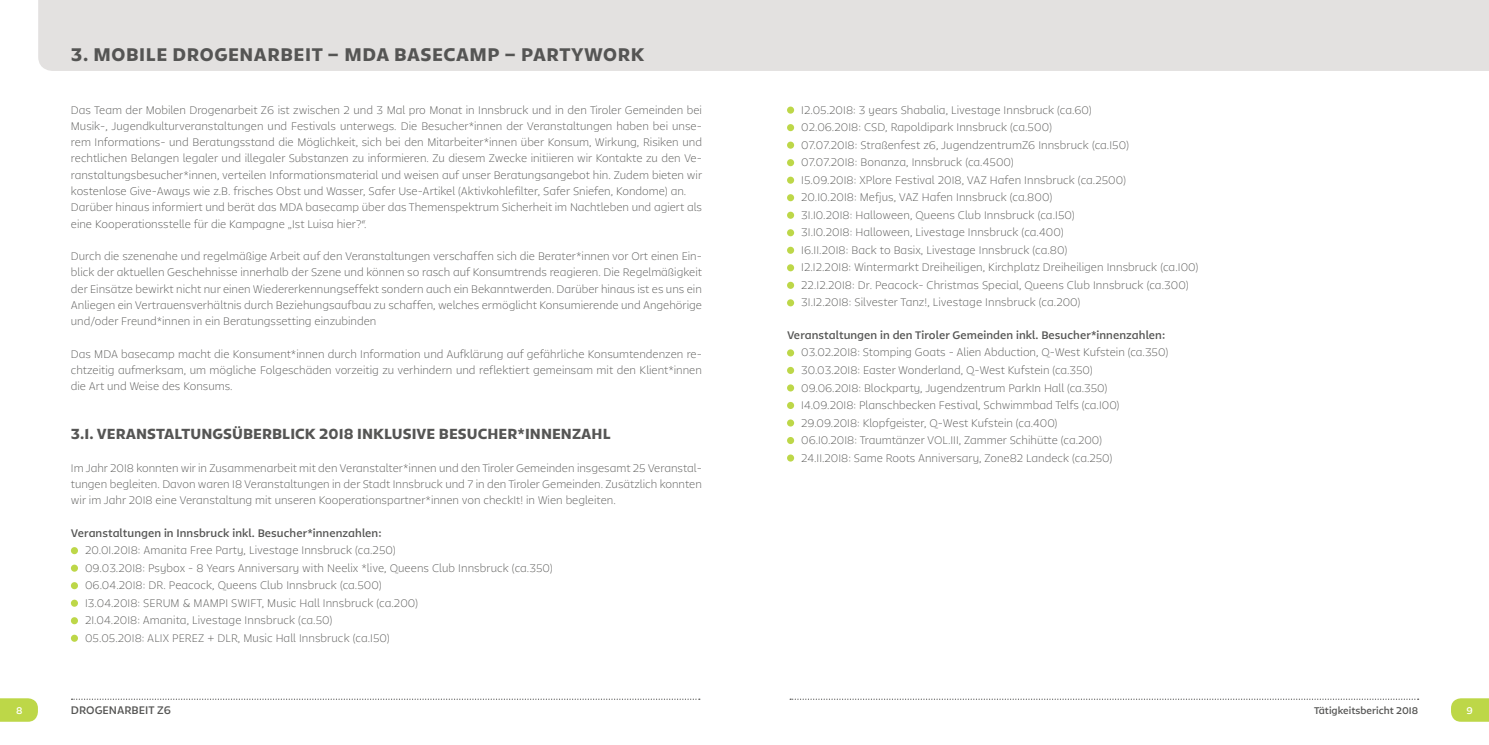
<style>
.page{position:relative;width:1489px;height:745px;background:#fff}
.page>*{position:absolute;margin:0;border:0;box-sizing:border-box;transform-origin:0 0}
.t1{font:900 18.75px "Tikal Sans";letter-spacing:.03em;color:#555554}
.t2{font:900 15px "Tikal Sans";letter-spacing:.005em;color:#555554}
.t3{font:300 11.25px/17.5px "Tikal Sans";color:#555554}
.t4{font:700 11.25px "Tikal Sans";letter-spacing:.005em;color:#555554}
.t5{font:700 10px "Tikal Sans";color:#555554}
.t6{font:700 10px "Tikal Sans";color:#fff}
</style>
<div class="page">
<svg style="left:0;top:698px;width:38px;height:23px"></svg>
<svg style="left:71px;top:698px;width:628px;height:1px"></svg>
<svg style="left:1451px;top:698px;width:37px;height:23px"></svg>
<svg style="left:790px;top:698px;width:628px;height:1px"></svg>
<div style="left:38px;top:0;width:1450px;height:71px;background:#e3e1e0"></div>
<svg style="left:71px;top:546px;width:7px;height:8px"></svg>
<div style="left:71px;top:564px;width:7px;height:7px;background:#bdd748;border-radius:50%"></div>
<svg style="left:71px;top:581px;width:7px;height:8px"></svg>
<div style="left:71px;top:599px;width:7px;height:7px;background:#bdd748;border-radius:50%"></div>
<svg style="left:71px;top:616px;width:7px;height:8px"></svg>
<div style="left:71px;top:634px;width:7px;height:7px;background:#bdd748;border-radius:50%"></div>
<div style="left:787px;top:106px;width:7px;height:8px;background:#bdd748;border-radius:50%"></div>
<div style="left:787px;top:124px;width:7px;height:7px;background:#bdd748;border-radius:50%"></div>
<div style="left:787px;top:141px;width:7px;height:8px;background:#bdd748;border-radius:50%"></div>
<div style="left:787px;top:159px;width:7px;height:7px;background:#bdd748;border-radius:50%"></div>
<div style="left:787px;top:176px;width:7px;height:8px;background:#bdd748;border-radius:50%"></div>
<div style="left:787px;top:194px;width:7px;height:7px;background:#bdd748;border-radius:50%"></div>
<div style="left:787px;top:211px;width:7px;height:8px;background:#bdd748;border-radius:50%"></div>
<div style="left:787px;top:229px;width:7px;height:7px;background:#bdd748;border-radius:50%"></div>
<div style="left:787px;top:246px;width:7px;height:8px;background:#bdd748;border-radius:50%"></div>
<div style="left:787px;top:264px;width:7px;height:7px;background:#bdd748;border-radius:50%"></div>
<div style="left:787px;top:281px;width:7px;height:8px;background:#bdd748;border-radius:50%"></div>
<div style="left:787px;top:299px;width:7px;height:7px;background:#bdd748;border-radius:50%"></div>
<div style="left:787px;top:349px;width:7px;height:7px;background:#bdd748;border-radius:50%"></div>
<div style="left:787px;top:366px;width:7px;height:8px;background:#bdd748;border-radius:50%"></div>
<div style="left:787px;top:384px;width:7px;height:7px;background:#bdd748;border-radius:50%"></div>
<div style="left:787px;top:401px;width:7px;height:8px;background:#bdd748;border-radius:50%"></div>
<div style="left:787px;top:419px;width:7px;height:7px;background:#bdd748;border-radius:50%"></div>
<div style="left:787px;top:436px;width:7px;height:8px;background:#bdd748;border-radius:50%"></div>
<div style="left:787px;top:454px;width:7px;height:7px;background:#bdd748;border-radius:50%"></div>
<h1 class="t1" style="left:71px;top:43px;width:575px">3. MOBILE DROGENARBEIT – MDA BASECAMP – PARTYWORK</h1>
<p class="t3" style="left:71px;top:101px;width:632px;line-height:16.2px">Das Team der Mobilen Drogenarbeit Z6 ist zwischen 2 und 3 Mal pro Monat in Innsbruck und in den Tiroler Gemeinden bei Musik-, Jugendkulturveranstaltungen und Festivals unterwegs. Die Besucher*innen der Veranstaltungen haben bei unse&shy;rem Informations- und Beratungsstand die Möglichkeit, sich bei den Mitarbeiter*innen über Konsum, Wirkung, Risiken und rechtlichen Belangen legaler und illegaler Substanzen zu informieren. Zu diesem Zwecke initiieren wir Kontakte zu den Ve&shy;ranstaltungsbesucher*innen, verteilen Informationsmaterial und weisen auf unser Beratungsangebot hin. Zudem bieten wir kostenlose Give-Aways wie z.B. frisches Obst und Wasser, Safer Use-Artikel (Aktivkohlefilter, Safer Sniefen, Kondome) an.<br>Darüber hinaus informiert und berät das MDA basecamp über das Themenspektrum Sicherheit im Nachtleben und agiert als eine Kooperationsstelle für die Kampagne „Ist Luisa hier?“.</p>
<p class="t3" style="left:71px;top:247px;width:632px;line-height:16.2px;text-align:justify">Durch die szenenahe und regelmäßige Arbeit auf den Veranstaltungen verschaffen sich die Berater*innen vor Ort einen Ein&shy;blick der aktuellen Geschehnisse innerhalb der Szene und können so rasch auf Konsumtrends reagieren. Die Regelmäßigkeit der Einsätze bewirkt nicht nur einen Wiedererkennungseffekt sondern auch ein Bekanntwerden. Darüber hinaus ist es uns ein Anliegen ein Vertrauensverhältnis durch Beziehungsaufbau zu schaffen, welches ermöglicht Konsumierende und Angehörige und/oder Freund*innen in ein Beratungssetting einzubinden</p>
<p class="t3" style="left:71px;top:345px;width:632px;line-height:16.2px;text-align:justify">Das MDA basecamp macht die Konsument*innen durch Information und Aufklärung auf gefährliche Konsumtendenzen re&shy;chtzeitig aufmerksam, um mögliche Folgeschäden vorzeitig zu verhindern und reflektiert gemeinsam mit den Klient*innen die Art und Weise des Konsums.</p>
<h2 class="t2" style="left:71px;top:424px;width:541px">3.1. VERANSTALTUNGSÜBERBLICK 2018 INKLUSIVE BESUCHER*INNENZAHL</h2>
<p class="t3" style="left:71px;top:459px;width:632px;line-height:16.2px;text-align:justify">Im Jahr 2018 konnten wir in Zusammenarbeit mit den Veranstalter*innen und den Tiroler Gemeinden insgesamt 25 Veranstal&shy;tungen begleiten. Davon waren 18 Veranstaltungen in der Stadt Innsbruck und 7 in den Tiroler Gemeinden. Zusätzlich konnten wir im Jahr 2018 eine Veranstaltung mit unseren Kooperationspartner*innen von checkIt! in Wien begleiten.</p>
<p class="t4" style="left:71px;top:525px;width:312px">Veranstaltungen in I nnsbruck inkl. Besucher*innenzahlen:</p>
<p class="t3" style="left:85px;top:541px;width:469px">20.01.2018: Amanita Free Party, Livestage Innsbruck (ca.250)<br>09.03.2018: Psybox - 8 Years Anniversary with Neelix *live, Queens Club Innsbruck (ca.350)<br>06.04.2018: DR. Peacock, Queens Club Innsbruck (ca.500)<br>13.04.2018: SERUM &amp; MAMPI SWIFT, Music Hall Innsbruck (ca.200)<br>21.04.2018: Amanita, Livestage Innsbruck (ca.50)<br>05.05.2018: ALIX PEREZ + DLR, Music Hall Innsbruck (ca.150)</p>
<p class="t3" style="left:801px;top:101px;width:399px">12.05.2018: 3 years Shabalia, Livestage Innsbruck (ca.60)<br>02.06.2018: CSD, Rapoldipark Innsbruck (ca.500)<br>07.07.2018: Straßenfest z6, JugendzentrumZ6 Innsbruck (ca.150)<br>07.07.2018: Bonanza, Innsbruck (ca.4500)<br>15.09.2018: XPlore Festival 2018, VAZ Hafen Innsbruck (ca.2500)<br>20.10.2018: Mefjus, VAZ Hafen Innsbruck (ca.800)<br>31.10.2018: Halloween, Queens Club Innsbruck (ca.150)<br>31.10.2018: Halloween, Livestage Innsbruck (ca.400)<br>16.11.2018: Back to Basix, Livestage Innsbruck (ca.80)<br>12.12.2018: Wintermarkt Dreiheiligen, Kirchplatz Dreiheiligen Innsbruck (ca.100)<br>22.12.2018: Dr. Peacock- Christmas Special, Queens Club Innsbruck (ca.300)<br>31.12.2018: Silvester Tanz!, Livestage Innsbruck (ca.200)</p>
<p class="t4" style="left:787px;top:328px;width:380px">Veranstaltungen in den Tiroler Gemeinden inkl. Besucher*innenzahlen:</p>
<p class="t3" style="left:801px;top:343px;width:368px">03.02.2018: Stomping Goats - Alien Abduction, Q-West Kufstein (ca.350)<br>30.03.2018: Easter Wonderland, Q-West Kufstein (ca.350)<br>09.06.2018: Blockparty, Jugendzentrum ParkIn Hall (ca.350)<br>14.09.2018: Planschbecken Festival, Schwimmbad Telfs (ca.100)<br>29.09.2018: Klopfgeister, Q-West Kufstein (ca.400)<br>06.10.2018: Traumtänzer VOL.III, Zammer Schihütte (ca.200)<br>24.11.2018: Same Roots Anniversary, Zone82 Landeck (ca.250)</p>
<p class="t6" style="left:16px;top:704px;width:8px">8</p>
<p class="t4" style="left:71px;top:703px;width:102px">DROGENARBEIT Z6</p>
<p class="t5" style="left:1313px;top:704px;width:106px">Tätigkeitsbericht 2018</p>
<p class="t6" style="left:1466px;top:704px;width:8px">9</p>
</div>
